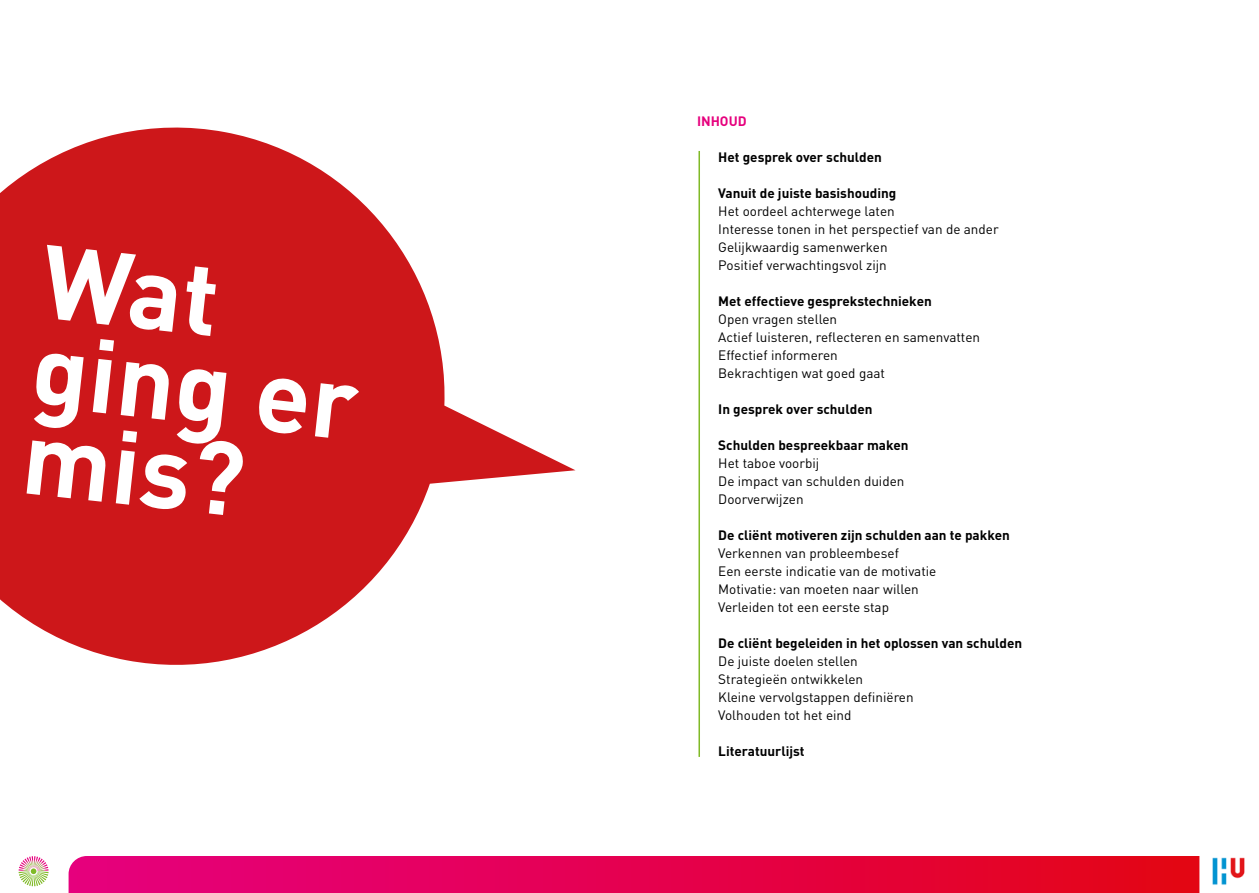
<style>
.page{position:relative;width:1259px;height:893px;background:#fff}
.page>*{position:absolute;margin:0;border:0;box-sizing:border-box;transform-origin:0 0}
.t1{font:700 102.3px/88.3px "DIN";color:#fff}
.t2{font:13.5px/18px "DIN";color:#000}
.t3{font:700 13.5px "DIN";color:#000}
.t4{font:700 13.5px "DIN";color:#e6007d}
</style>
<div class="page">
<svg style="left:68px;top:856px;width:1131px;height:37px;background:#e4014c"></svg>
<img style="left:1212px;top:857px;width:33px;height:28px">
<svg style="left:19px;top:856px;width:30px;height:30px"></svg>
<hr style="left:698px;top:151px;width:2px;height:606px;background:#80ba27">
<svg style="left:0;top:127px;width:575px;height:538px;fill:#cd171a"></svg>
<h1 class="t1" style="left:47px;top:232px;width:329px;rotate:6deg">Wat ging er mis?</h1>
<p class="t4" style="left:697px;top:112px;width:51px">INHOUD</p>
<p class="t3" style="left:718px;top:148px;width:165px">Het gesprek over schulden</p>
<p class="t3" style="left:718px;top:184px;width:179px">Vanuit de juiste basishouding</p>
<p class="t2" style="left:718px;top:202px;width:282px">Het oordeel achterwege laten<br>Interesse tonen in het perspectief van de ander Gelijkwaardig samenwerken<br>Positief verwachtingsvol zijn</p>
<p class="t3" style="left:718px;top:292px;width:215px">Met effectieve gesprekstechnieken</p>
<p class="t2" style="left:718px;top:310px;width:263px">Open vragen stellen<br>Actief luisteren, reflecteren en samenvatten<br>Effectief informeren<br>Bekrachtigen wat goed gaat</p>
<p class="t3" style="left:718px;top:400px;width:156px">In gesprek over schulden</p>
<p class="t3" style="left:718px;top:436px;width:192px">Schulden bespreekbaar maken</p>
<p class="t2" style="left:718px;top:454px;width:188px">Het taboe voorbij<br>De impact van schulden duiden<br>Doorverwijzen</p>
<p class="t3" style="left:718px;top:526px;width:293px">De cliënt motiveren zijn schulden aan te pakken</p>
<p class="t2" style="left:718px;top:544px;width:220px">Verkennen van probleembesef<br>Een eerste indicatie van de motivatie<br>Motivatie: van moeten naar willen<br>Verleiden tot een eerste stap</p>
<p class="t3" style="left:718px;top:634px;width:305px">De cliënt begeleiden in het oplossen van schulden</p>
<p class="t2" style="left:718px;top:652px;width:197px">De juiste doelen stellen<br>Strategieën ontwikkelen<br>Kleine vervolgstappen definiëren<br>Volhouden tot het eind</p>
<p class="t3" style="left:718px;top:742px;width:88px">Literatuurlijst</p>
</div>
